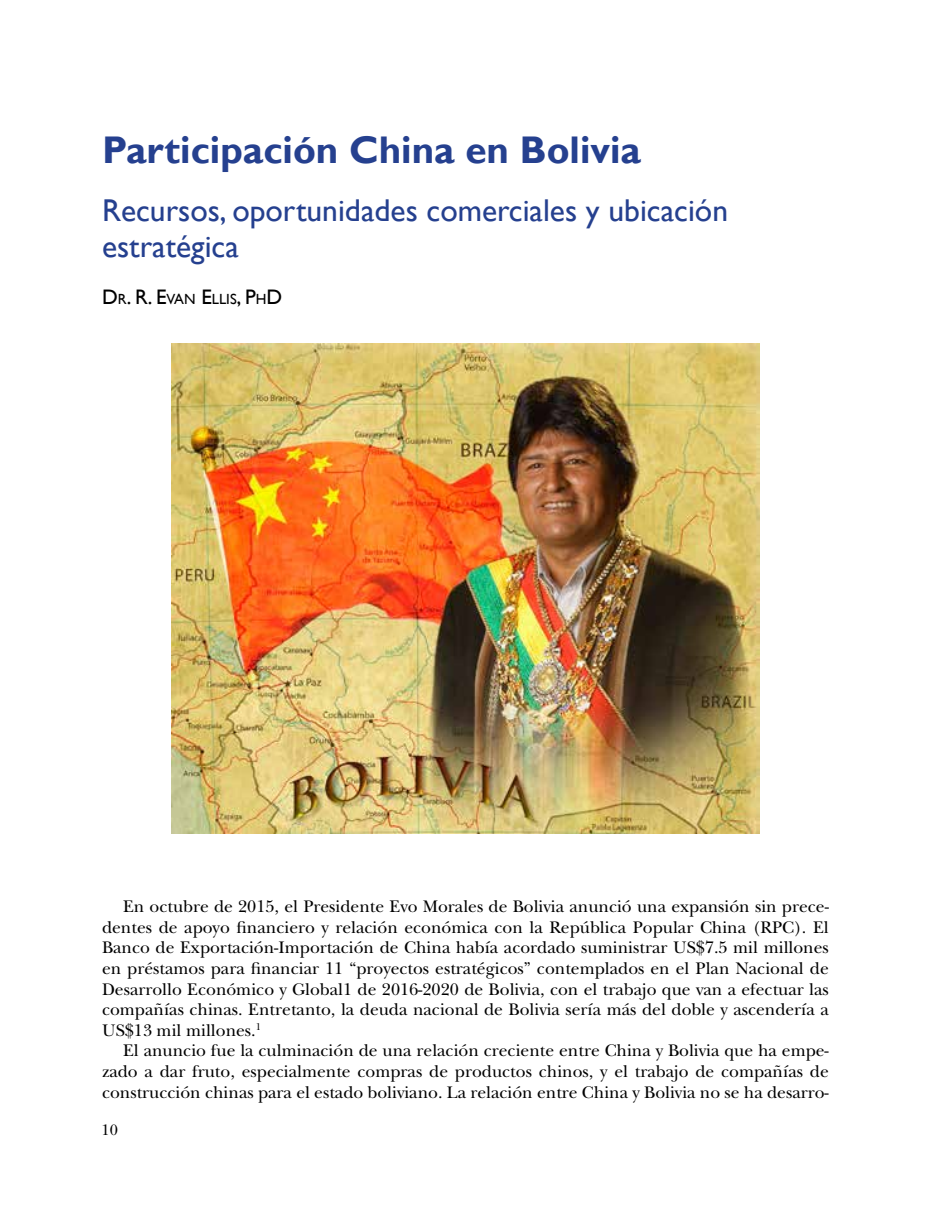
<style>
.page{position:relative;width:930px;height:1229px;background:#fff}
.page>*{position:absolute;margin:0;border:0;box-sizing:border-box;transform-origin:0 0}
.t1{font:700 38.5px "Gill Sans";color:#25408f}
.t2{font:31.5px/36.4px "Gill Sans";color:#25408f}
.t3{font:21px "Gill Sans";color:#000}
.t4{font:17.5px/20.7px "New Baskerville Std";color:#000;text-align:justify}
.t5{font:15.75px "New Baskerville Std";color:#000}
.s1{font-size:14.7px}
</style>
<div class="page">
<img style="left:171px;top:344px;width:588px;height:489px">
<h1 class="t1" style="left:102px;top:127px;width:540px">Participación China en Bolivia</h1>
<h2 class="t2" style="left:102px;top:192px;width:627px">Recursos, oportunidades comerciales y ubicación estratégica</h2>
<p class="t3" style="left:102px;top:285px;width:182px">D<span class="s1">R</span>. R. E<span class="s1">VAN</span> E<span class="s1">LLIS</span>, P<span class="s1">H</span>D</p>
<p class="t4" style="left:102px;top:896px;width:728px;text-indent:21px">En octubre de 2015, el Presidente Evo Morales de Bolivia anunció una expansión sin prece&shy;dentes de apoyo financiero y relación económica con la República Popular China (RPC). El Banco de Exportación-Importación de China había acordado suministrar US$7.5 mil millones en préstamos para financiar 11 “proyectos estratégicos” contemplados en el Plan Nacional de Desarrollo Económico y Global1 de 2016-2020 de Bolivia, con el trabajo que van a efectuar las compañías chinas. Entretanto, la deuda nacional de Bolivia sería más del doble y ascendería a US$13 mil millones.<sup>1</sup></p>
<p class="t4" style="left:102px;top:1040px;width:728px;text-indent:21px">El anuncio fue la culminación de una relación creciente entre China y Bolivia que ha empe&shy;zado a dar fruto, especialmente compras de productos chinos, y el trabajo de compañías de construcción chinas para el estado boliviano. La relación entre China y Bolivia no se ha desarro-</p>
<p class="t5" style="left:102px;top:1120px;width:18px">10</p>
</div>
